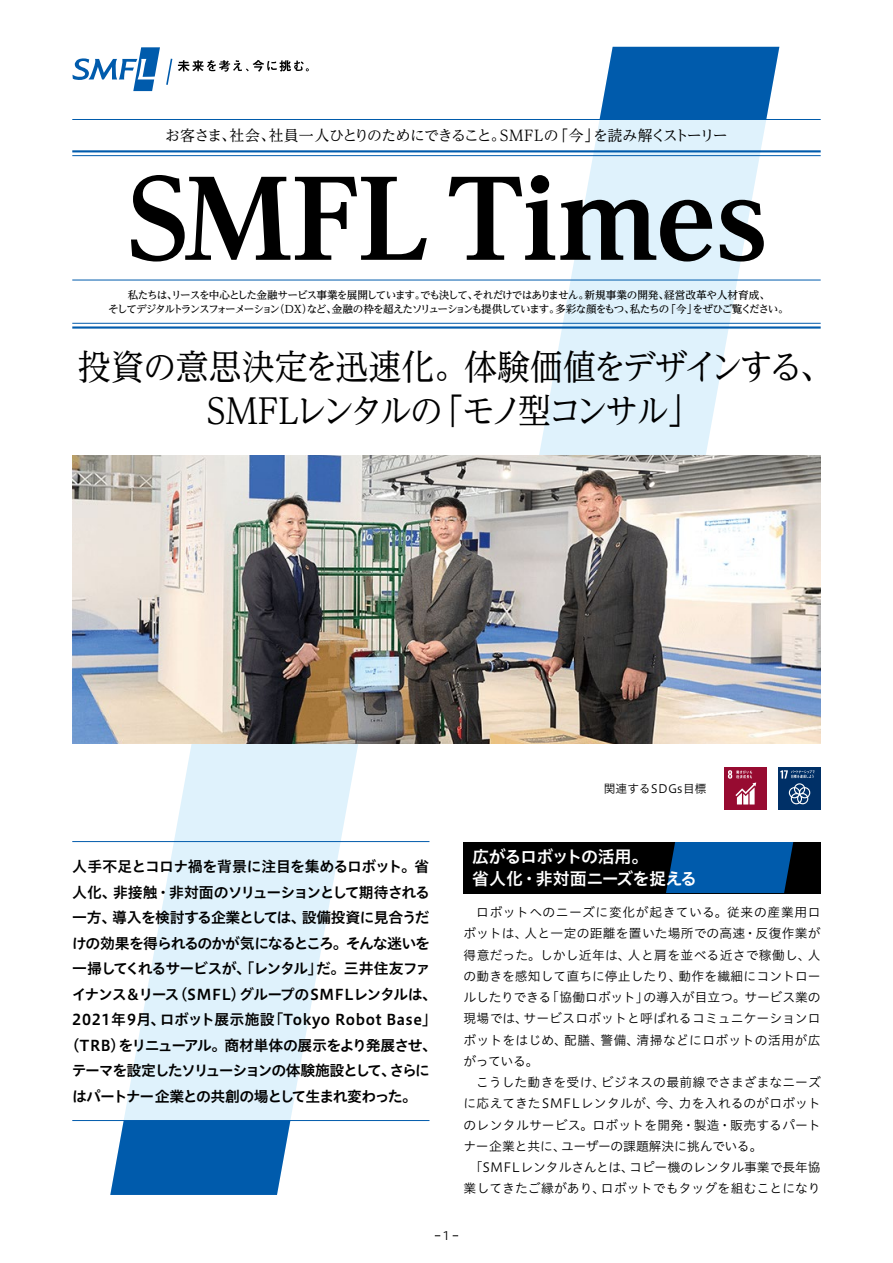
<style>
.page{position:relative;width:893px;height:1263px;background:#fff}
.page>*{position:absolute;margin:0;border:0;box-sizing:border-box;transform-origin:0 0}
.t1{font:800 107.4px "UD Reimin Pr 6 N";letter-spacing:-.03em;color:#000}
.t2{font:35.1px/43.5px "UD Reimin Pr 6 N";letter-spacing:-.07em;color:#000;text-align:center;scale:.94 1}
.t3{font:16.95px/21.3px "Hiragino UD Sans Std N W6";letter-spacing:-.035em;color:#fff}
.t4{font:14.85px "Hiragino UD Sans Std N W6";letter-spacing:-.055em;color:#000}
.t5{font:14.85px "Hiragino UD Sans Std N W6";letter-spacing:-.075em;color:#000}
.t6{font:14.85px "UD Reimin Pr 6 N";letter-spacing:-.04em;color:#000}
.t7{font:14.85px "Hiragino UD Sans Std N W6";letter-spacing:.04em;color:#000}
.t8{font:14.85px "Hiragino UD Sans Std N W6";letter-spacing:-.035em;color:#000}
.t9{font:14.85px "Hiragino UD Sans Std N W6";letter-spacing:-.095em;color:#000}
.t10{font:14.85px "Hiragino UD Sans Std N W6";letter-spacing:-.025em;color:#000}
.t11{font:12.75px/21.3px "Hiragino UD Sans Std N W3";letter-spacing:.005em;color:#000;text-align:justify}
.t12{font:12.75px "Hiragino UD Sans Std N W3";letter-spacing:.03em;color:#000}
.t13{font:11.7px "Hiragino UD Sans Std N W3";letter-spacing:.03em;color:#000}
.t14{font:500 10.65px/14.9px "UD Reimin Pr 6 N";letter-spacing:-.1em;color:#000;text-align:center}
</style>
<div class="page">
<svg style="left:110px;top:744px;width:284px;height:379px;fill:#dff2fc"></svg>
<svg style="left:512px;top:120px;width:267px;height:336px;fill:#dff2fc"></svg>
<img style="left:72px;top:456px;width:749px;height:288px">
<svg style="left:178px;top:60px;width:131px;height:12px"></svg>
<svg style="left:166px;top:59px;width:6px;height:26px"></svg>
<svg style="left:72px;top:47px;width:88px;height:44px"></svg>
<hr style="left:72px;top:280px;width:749px;height:1px;background:#005bac">
<hr style="left:72px;top:841px;width:357px;height:1px;background:#005bac">
<hr style="left:72px;top:119px;width:749px;height:1px;background:#005bac">
<hr style="left:72px;top:150px;width:749px;height:2px;background:#005bac">
<hr style="left:72px;top:155px;width:749px;height:1px;background:#005bac">
<hr style="left:72px;top:326px;width:749px;height:3px;background:#005bac">
<hr style="left:72px;top:323px;width:749px;height:1px;background:#005bac">
<svg style="left:599px;top:47px;width:180px;height:72px;background:#1267b2"></svg>
<svg style="left:110px;top:1121px;width:180px;height:74px;background:#1367b2"></svg>
<div style="left:463px;top:842px;width:358px;height:51px;background:#000"></div>
<svg style="left:666px;top:842px;width:127px;height:51px;background:#00549f"></svg>
<hr style="left:72px;top:1120px;width:357px;height:1px;background:#005bac">
<div style="left:724px;top:767px;width:43px;height:42px;background:#970b31"></div>
<svg style="left:728px;top:770px;width:28px;height:34px"></svg>
<div style="left:778px;top:767px;width:43px;height:42px;background:#003067"></div>
<svg style="left:780px;top:770px;width:35px;height:34px"></svg>
<p class="t6" style="left:165px;top:123px;width:564px">お客さま、社会、社員一人ひとりのためにできること。SMFLの「今」を読み解くストーリー</p>
<h1 class="t1" style="left:126px;top:130px;width:643px">SMFL Times</h1>
<p class="t14" style="left:108px;top:287px;width:682px">私たちは、リースを中心とした金融サービス事業を展開しています。でも決して、それだけではありません。新規事業の開発、経営改革や人材育成、<br>そしてデジタルトランスフォーメーション（DX）など、金融の枠を超えたソリューションも提供しています。多彩な顔をもつ、私たちの「今」をぜひご覧ください。</p>
<h2 class="t2" style="left:78px;top:344px;width:805px">投資の意思決定を迅速化。体験価値をデザインする、<br>SMFLレンタルの「モノ型コンサル」</h2>
<p class="t13" style="left:604px;top:779px;width:104px">関連するSDGs目標</p>
<p class="t10" style="left:72px;top:855px;width:359px">人手不足とコロナ禍を背景に注目を集めるロボット。省</p>
<p class="t4" style="left:72px;top:881px;width:359px">人化、非接触・非対面のソリューションとして期待される</p>
<p class="t4" style="left:72px;top:906px;width:359px">一方、導入を検討する企業としては、設備投資に見合うだ</p>
<p class="t5" style="left:72px;top:932px;width:360px">けの効果を得られるのかが気になるところ。そんな迷いを</p>
<p class="t5" style="left:72px;top:957px;width:360px">一掃してくれるサービスが、「レンタル」だ。三井住友ファ</p>
<p class="t8" style="left:72px;top:983px;width:367px">イナンス＆リース（SMFL）グループのSMFLレンタルは、</p>
<p class="t7" style="left:72px;top:1008px;width:366px">2021年9月、ロボット展示施設「Tokyo Robot Base」</p>
<p class="t4" style="left:65px;top:1034px;width:374px">（TRB）をリニューアル。商材単体の展示をより発展させ、</p>
<p class="t9" style="left:72px;top:1059px;width:360px">テーマを設定したソリューションの体験施設として、さらに</p>
<p class="t4" style="left:72px;top:1085px;width:346px">はパートナー企業との共創の場として生まれ変わった。</p>
<p class="t13" style="left:443px;top:1227px;width:9px">1</p>
<h3 class="t3" style="left:472px;top:845px;width:227px">広がるロボットの活用。<br>省人化・非対面ニーズを捉える</h3>
<p class="t11" style="left:463px;top:901px;width:359px;text-indent:13px">ロボットへのニーズに変化が起きている。従来の産業用ロボットは、人と一定の距離を置いた場所での高速・反復作業が得意だった。しかし近年は、人と肩を並べる近さで稼働し、人の動きを感知して直ちに停止したり、動作を繊細にコントロールしたりできる「協働ロボット」の導入が目立つ。サービス業の現場では、サービスロボットと呼ばれるコミュニケーションロボットをはじめ、配膳、警備、清掃などにロボットの活用が広がっている。</p>
<p class="t12" style="left:476px;top:1073px;width:346px">こうした動きを受け、ビジネスの最前線でさまざまなニーズ</p>
<p class="t12" style="left:463px;top:1094px;width:359px">に応えてきたSMFLレンタルが、今、力を入れるのがロボット</p>
<p class="t12" style="left:463px;top:1115px;width:359px">のレンタルサービス。ロボットを開発・製造・販売するパート</p>
<p class="t11" style="left:463px;top:1135px;width:300px">ナー企業と共に、ユーザーの課題解決に挑んでいる。</p>
<p class="t11" style="left:470px;top:1156px;width:352px">「SMFLレンタルさんとは、コピー機のレンタル事業で長年協</p>
<p class="t11" style="left:463px;top:1177px;width:359px">業してきたご縁があり、ロボットでもタッグを組むことになり</p>
</div>
